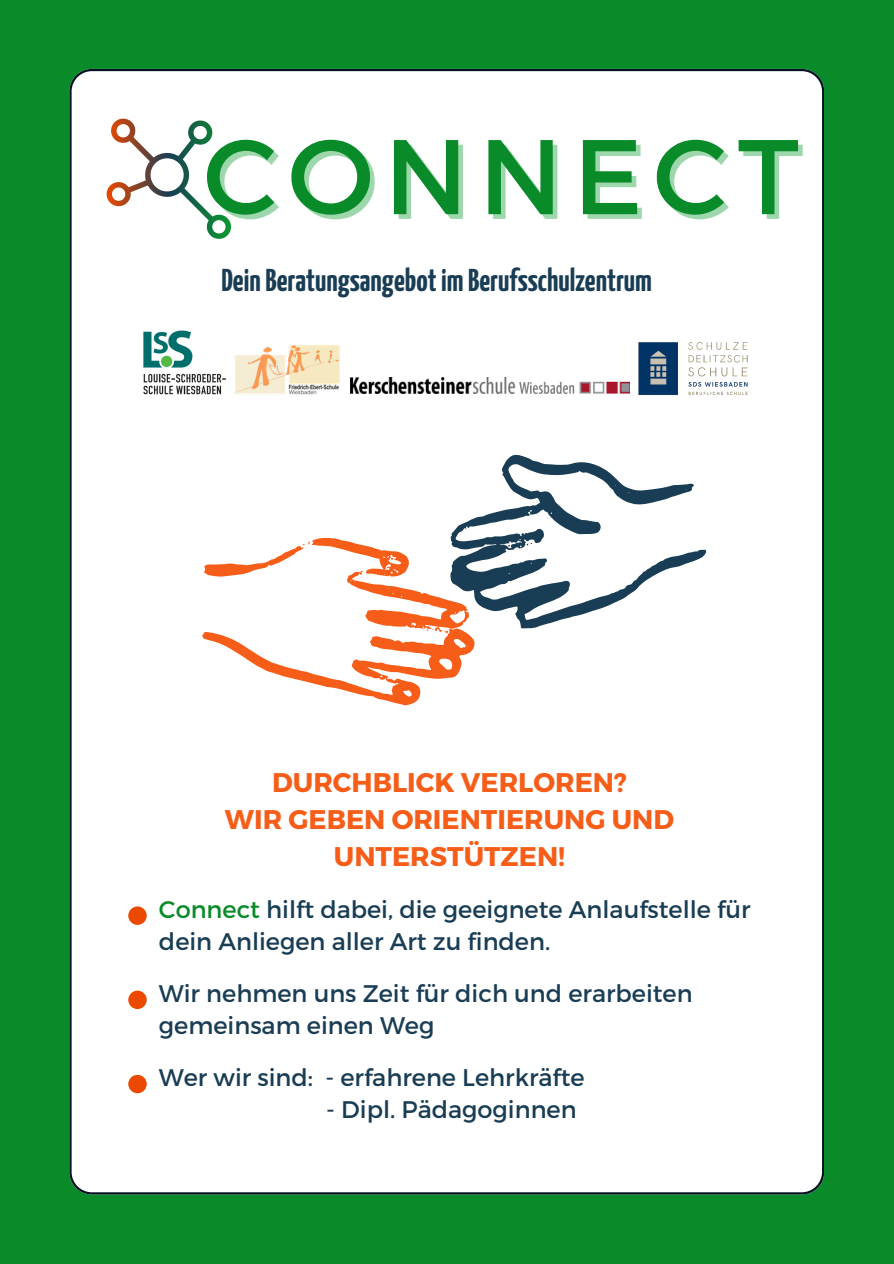
<style>
.page{position:relative;width:894px;height:1264px;background:#fff}
.page>*{position:absolute;margin:0;border:0;box-sizing:border-box;transform-origin:0 0}
.t1{font:105.9px "Montserrat";letter-spacing:.1em;color:#088b28}
.t2{font:700 31.5px "Yanone Kaffeesatz";color:#193d54}
.t3{font:700 27px/37.2px "Montserrat";color:#f65d18;text-align:center}
.t4{font:24px/32.7px "Montserrat";color:#193d54}
.s1{color:#088b28}
</style>
<div class="page">
<div style="left:0;top:0;width:893px;height:1263px;background:#088b28"></div>
<div style="left:69px;top:69px;width:754px;height:1125px;background:#fff"></div>
<div style="left:128px;top:906px;width:19px;height:18px;background:#eb4900;border-radius:50%"></div>
<svg style="left:450px;top:453px;width:256px;height:176px;background:#cad2d8"></svg>
<svg style="left:202px;top:537px;width:272px;height:168px;background:#f8dacc"></svg>
<svg style="left:106px;top:119px;width:125px;height:120px;background:#e1e2dc"></svg>
<img style="left:128px;top:319px;width:105px;height:85px">
<img style="left:232px;top:345px;width:111px;height:50px">
<img style="left:637px;top:342px;width:111px;height:54px">
<img style="left:350px;top:378px;width:279px;height:15px">
<div style="left:128px;top:990px;width:19px;height:19px;background:#eb4900;border-radius:50%"></div>
<div style="left:128px;top:1074px;width:19px;height:19px;background:#eb4900;border-radius:50%"></div>
<p class="t1" style="left:203px;top:108px;width:597px">CONNECT</p>
<p class="t2" style="left:221px;top:268px;width:432px">DeinBeratungsangebotim Berufsschulzentrum</p>
<p class="t3" style="left:225px;top:762px;width:450px">DURCHBLICK VERLOREN?<br>WIR GEBEN ORIENTIERUNG UND<br>UNTERSTÜTZEN!</p>
<p class="t4" style="left:159px;top:891px;width:593px"><span class="s1">Connect</span> hilft dabei, die geeignete Anlaufstelle für dein Anliegen aller Art zu finden.</p>
<h3 class="t4" style="left:159px;top:975px;width:535px">Wir nehmen uns Zeit für dich und erarbeiten gemeinsam einen Weg</h3>
<p class="t4" style="left:159px;top:1059px;width:427px">Wer wir sind: - erfahrene Lehrkräfte</p>
<p class="t4" style="left:326px;top:1092px;width:252px">- Dipl. Pädagoginnen</p>
</div>
